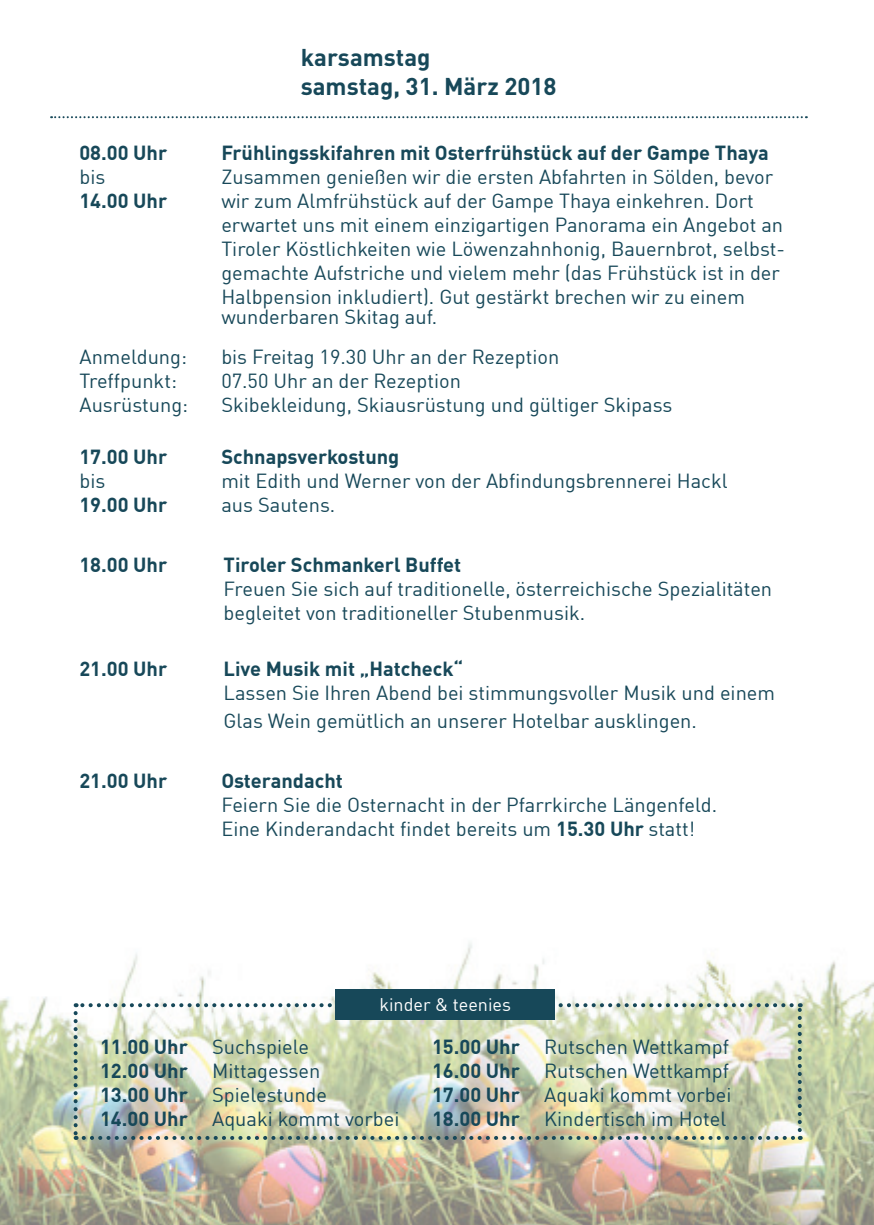
<style>
.page{position:relative;width:874px;height:1225px;background:#fff}
.page>*{position:absolute;margin:0;border:0;box-sizing:border-box;transform-origin:0 0}
.t1{font:700 24px/28.8px "DIN";color:#174859}
.t2{font:20px/24px "DIN Offc";color:#174859}
.t3{font:700 20px "DIN Offc";color:#174859}
.t4{font:18px "DIN Offc";color:#fff}
.s1{font-weight:700}
</style>
<div class="page">
<svg style="left:51px;top:116px;width:755px;height:2px"></svg>
<img style="left:0;top:943px;width:873px;height:282px">
<svg style="left:74px;top:1013px;width:4px;height:127px"></svg>
<img style="left:84px;top:1136px;width:716px;height:4px">
<svg style="left:797px;top:1003px;width:4px;height:127px"></svg>
<svg style="left:76px;top:1003px;width:715px;height:4px"></svg>
<div style="left:335px;top:989px;width:219px;height:30px;background:#174859"></div>
<p class="t1" style="left:300px;top:42px;width:257px">karsamstag<br>samstag, 31. März 2018</p>
<p class="t3" style="left:79px;top:140px;width:89px">08.00 Uhr</p>
<p class="t3" style="left:221px;top:140px;width:548px">Frühlingsskifahren mit Osterfrühstück auf der Gampe Thaya</p>
<p class="t2" style="left:79px;top:164px;width:27px">bis</p>
<p class="t2" style="left:221px;top:164px;width:553px">Zusammen genießen wir die ersten Abfahrten in Sölden, bevor</p>
<p class="t3" style="left:79px;top:188px;width:89px">14.00 Uhr</p>
<p class="t2" style="left:221px;top:188px;width:565px">wir zum Almfrühstück auf der Gampe Thaya einkehren. Dort erwartet uns mit einem einzigartigen Panorama ein Angebot an Tiroler Köstlichkeiten wie Löwenzahnhonig, Bauernbrot, selbst&shy;gemachte Aufstriche und vielem mehr (das Frühstück ist in der Halbpension inkludiert). Gut gestärkt brechen wir zu einem</p>
<p class="t2" style="left:221px;top:304px;width:217px">wunderbaren Skitag auf.</p>
<p class="t2" style="left:79px;top:344px;width:109px">Anmeldung:</p>
<p class="t2" style="left:221px;top:344px;width:339px">bis Freitag 19.30 Uhr an der Rezeption</p>
<p class="t2" style="left:79px;top:368px;width:99px">Treffpunkt:</p>
<p class="t2" style="left:221px;top:368px;width:241px">07.50 Uhr an der Rezeption</p>
<p class="t2" style="left:79px;top:392px;width:110px">Ausrüstung:</p>
<p class="t2" style="left:221px;top:392px;width:452px">Skibekleidung, Skiausrüstung und gültiger Skipass</p>
<p class="t3" style="left:79px;top:444px;width:89px">17.00 Uhr</p>
<p class="t3" style="left:221px;top:444px;width:179px">Schnapsverkostung</p>
<p class="t2" style="left:79px;top:468px;width:27px">bis</p>
<p class="t2" style="left:221px;top:468px;width:507px">mit Edith und Werner von der Abfindungsbrennerei Hackl</p>
<p class="t3" style="left:79px;top:492px;width:89px">19.00 Uhr</p>
<p class="t2" style="left:221px;top:492px;width:115px">aus Sautens.</p>
<p class="t3" style="left:79px;top:552px;width:89px">18.00 Uhr</p>
<p class="t3" style="left:223px;top:552px;width:239px">Tiroler Schmankerl Buffet</p>
<p class="t2" style="left:223px;top:576px;width:550px">Freuen Sie sich auf traditionelle, österreichische Spezialitäten begleitet von traditioneller Stubenmusik.</p>
<p class="t3" style="left:79px;top:656px;width:89px">21.00 Uhr</p>
<p class="t3" style="left:223px;top:656px;width:241px">Live Musik mit „Hatcheck“</p>
<p class="t2" style="left:223px;top:678px;width:552px;line-height:28px">Lassen Sie Ihren Abend bei stimmungsvoller Musik und einem<br>Glas Wein gemütlich an unserer Hotelbar ausklingen.</p>
<p class="t3" style="left:79px;top:768px;width:89px">21.00 Uhr</p>
<p class="t3" style="left:221px;top:768px;width:123px">Osterandacht</p>
<p class="t2" style="left:221px;top:792px;width:497px">Feiern Sie die Osternacht in der Pfarrkirche Längenfeld.<br>Eine Kinderandacht findet bereits um <span class="s1">15.30 Uhr</span> statt!</p>
<p class="t4" style="left:379px;top:993px;width:133px">kinder &amp; teenies</p>
<p class="t2" style="left:432px;top:1034px;width:301px"><span class="s1">15.00 Uhr</span> Rutschen Wettkampf<br><span class="s1">16.00 Uhr</span> Rutschen Wettkampf<br><span class="s1">17.00 Uhr</span> Aquaki kommt vorbei<br><span class="s1">18.00 Uhr</span> Kindertisch im Hotel</p>
<p class="t2" style="left:100px;top:1034px;width:301px"><span class="s1">11.00 Uhr</span> Suchspiele<br><span class="s1">12.00 Uhr</span> Mittagessen<br><span class="s1">13.00 Uhr</span> Spielestunde<br><span class="s1">14.00 Uhr</span> Aquaki kommt vorbei</p>
</div>
